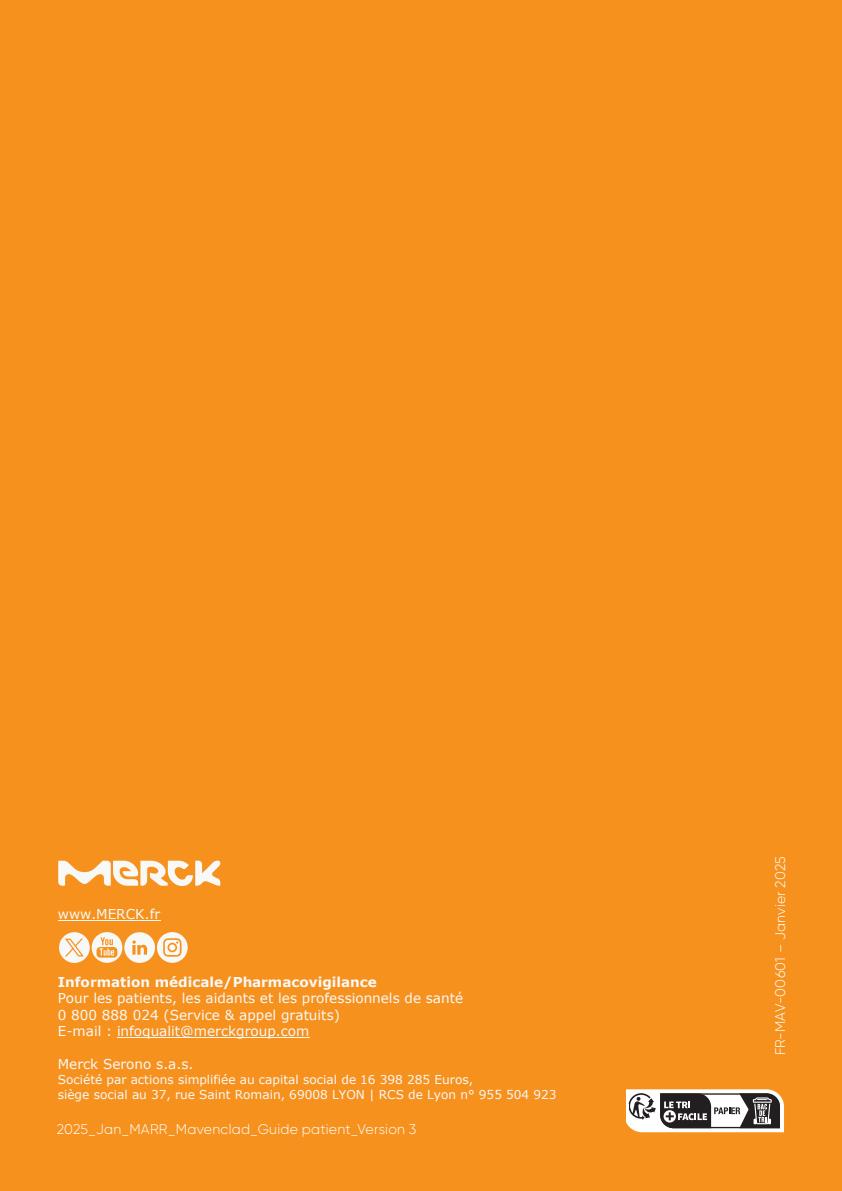
<style>
.page{position:relative;width:842px;height:1191px;background:#f6911e}
.page>*{position:absolute;margin:0;border:0;box-sizing:border-box;transform-origin:0 0}
.t1{font:300 14px "Gilroy";letter-spacing:.02em;color:#fff}
.t2{font:13.6px/16.6px "Verdana";color:#f8f8f7}
.t3{font:700 13.6px "Verdana";color:#f8f8f7}
.t4{font:12.2px/14.8px "Verdana";color:#f8f8f7}
</style>
<div class="page">
<svg style="left:626px;top:1089px;width:158px;height:43px;background:#a19d9b"></svg>
<hr style="left:58px;top:920px;width:102px;height:1px;background:#f8f8f7">
<hr style="left:117px;top:1037px;width:192px;height:1px;background:#f8f8f7">
<svg style="left:58px;top:860px;width:162px;height:26px"></svg>
<svg style="left:59px;top:932px;width:129px;height:31px"></svg>
<p class="t2" style="left:58px;top:905px;width:104px">www.MERCK.fr</p>
<p class="t3" style="left:58px;top:972px;width:321px">Information médicale/Pharmacovigilance</p>
<p class="t2" style="left:58px;top:989px;width:407px">Pour les patients, les aidants et les professionnels de santé<br>0 800 888 024 (Service &amp; appel gratuits)<br>E-mail : infoqualit@merckgroup.com</p>
<p class="t2" style="left:58px;top:1055px;width:137px">Merck Serono s.a.s.</p>
<p class="t4" style="left:58px;top:1072px;width:500px">Société par actions simplifiée au capital social de 16 398 285 Euros,<br>siège social au 37, rue Saint Romain, 69008 LYON | RCS de Lyon n° 955 504 923</p>
<p class="t1" style="left:57px;top:1120px;width:361px">2025_Jan_MARR_Mavenclad_Guide patient_Version 3</p>
<p class="t1" style="left:772px;top:1055px;width:201px;rotate:-90deg">FR-MAV-00601 – Janvier 2025</p>
</div>
